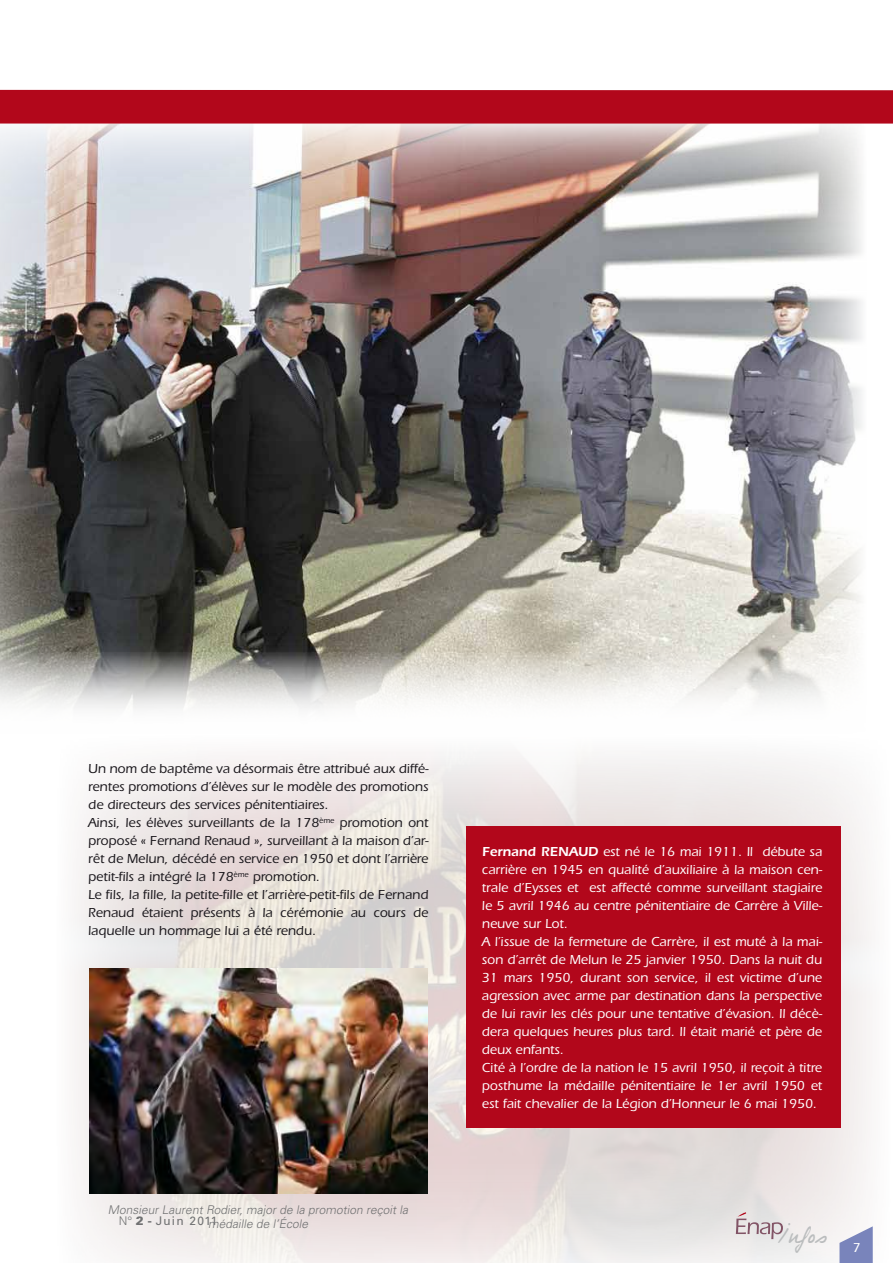
<style>
.page{position:relative;width:893px;height:1263px;background:#fff}
.page>*{position:absolute;margin:0;border:0;box-sizing:border-box;transform-origin:0 0}
.t1{font:19.05px "Philing";color:#bbbdbe}
.t2{font:500 13.5px/18px "Itc Eras";color:#fff}
.t3{font:500 13.5px/18px "Itc Eras";color:#1a171c}
.t4{font:italic 300 12px/14.4px "Univers";color:#707172;text-align:center}
.t5{font:12px "Univers";letter-spacing:.09em;color:#707172}
.s1{font-weight:300}
.s2{font-weight:900}
.s3{font-weight:600}
</style>
<div class="page">
<img style="left:0;top:124px;width:862px;height:528px">
<svg style="left:0;top:652px;width:855px;height:57px"></svg>
<img style="left:75px;top:756px;width:796px;height:507px">
<svg style="left:839px;top:1226px;width:34px;height:37px"></svg>
<svg style="left:736px;top:1212px;width:47px;height:27px"></svg>
<div style="left:466px;top:826px;width:374px;height:302px;background:#b2071b"></div>
<div style="left:0;top:90px;width:893px;height:34px;background:#b2071b"></div>
<img style="left:89px;top:968px;width:339px;height:226px">
<p class="t3" style="left:88px;top:760px;width:342px">Un nom de baptême va désormais être attribué aux diffé&shy;rentes promotions d’élèves sur le modèle des promotions de directeurs des services pénitentiaires.<br>Ainsi, les élèves surveillants de la 178<sup>ème</sup> promotion ont proposé « Fernand Renaud », surveillant à la maison d’ar&shy;rêt de Melun, décédé en service en 1950 et dont l’arrière petit-fils a intégré la 178<sup>ème</sup> promotion.<br>Le fils, la fille, la petite-fille et l’arrière-petit-fils de Fernand Renaud étaient présents à la cérémonie au cours de laquelle un hommage lui a été rendu.</p>
<p class="t4" style="left:108px;top:1202px;width:304px">Monsieur Laurent Rodier, major de la promotion reçoit la médaille de l’école</p>
<p class="t5" style="left:119px;top:1214px;width:100px"><span class="s1">N°</span> <span class="s2">2 -</span> Juin 2011</p>
<p class="t2" style="left:482px;top:843px;width:342px"><span class="s3">Fernand RENAUD</span> est né le 16 mai 1911. Il débute sa carrière en 1945 en qualité d’auxiliaire à la maison cen&shy;trale d’Eysses et est affecté comme surveillant stagiaire le 5 avril 1946 au centre pénitentiaire de Carrère à Ville&shy;neuve sur Lot.<br>A l’issue de la fermeture de Carrère, il est muté à la mai&shy;son d’arrêt de Melun le 25 janvier 1950. Dans la nuit du 31 mars 1950, durant son service, il est victime d’une agression avec arme par destination dans la perspective de lui ravir les clés pour une tentative d’évasion. Il décè&shy;dera quelques heures plus tard. Il était marié et père de deux enfants.<br>Cité à l’ordre de la nation le 15 avril 1950, il reçoit à titre posthume la médaille pénitentiaire le 1er avril 1950 et est fait chevalier de la Légion d’Honneur le 6 mai 1950.</p>
<h1 class="t1" style="left:778px;top:1225px;width:51px">Infos</h1>
<p class="t2" style="left:853px;top:1238px;width:9px">7</p>
</div>
